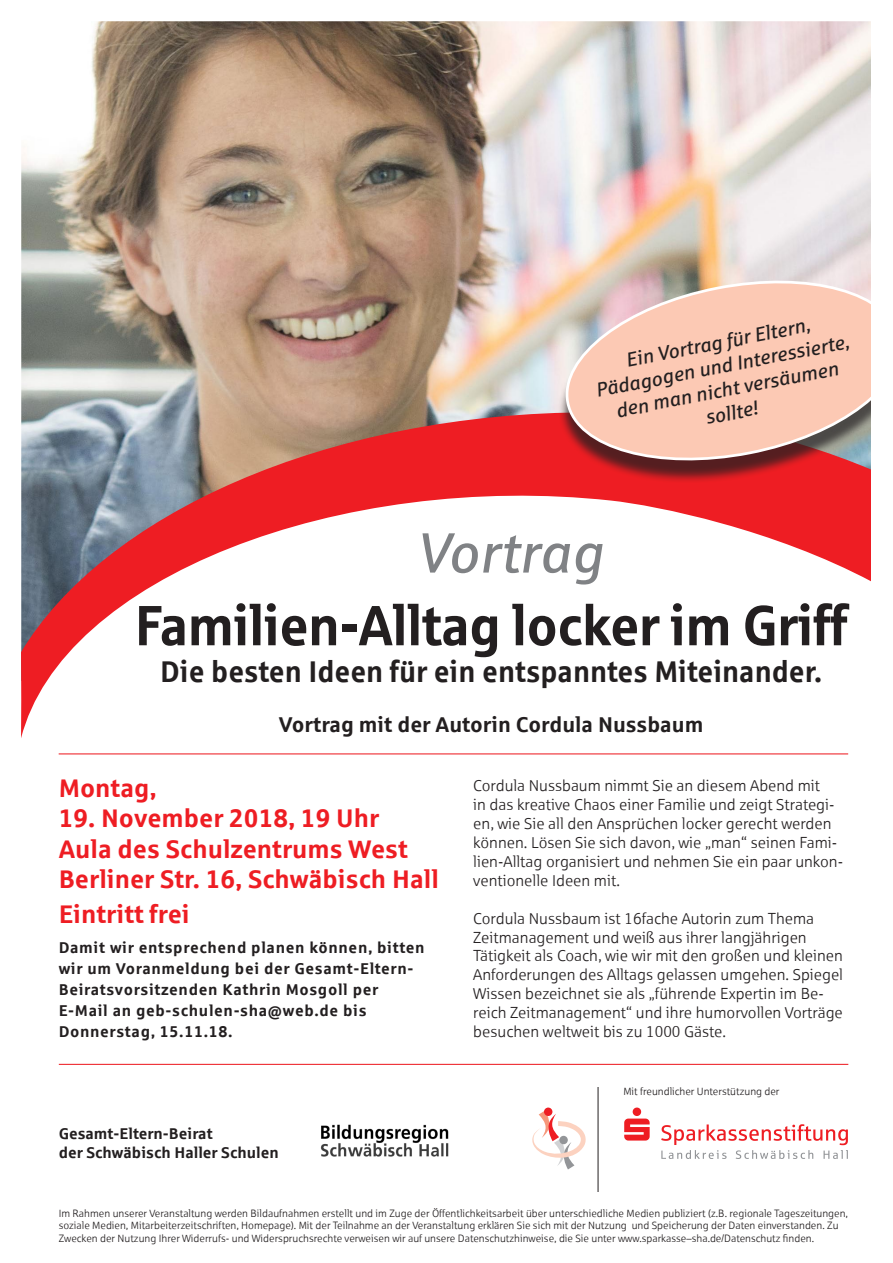
<style>
.page{position:relative;width:893px;height:1263px;background:#fff}
.page>*{position:absolute;margin:0;border:0;box-sizing:border-box;transform-origin:0 0}
.t1{font:700 56.4px "Sparkasse Rg";letter-spacing:-.02em;color:#231f20;scale:.95 1}
.t2{font:italic 56.4px "Sparkasse Rg";color:#808285}
.t3{font:700 30px "Sparkasse Rg";color:#231f20;scale:.95 1}
.t4{font:700 25.5px "Sparkasse Rg";color:#ee1d23}
.t5{font:700 21.45px "Sparkasse Rg";color:#231f20}
.t6{font:italic 19.8px "Sparkasse Rg";color:#231f20}
.t7{font:15.75px/18.9px "Sparkasse Lt";color:#231f20}
.t8{font:700 15.75px/21px "Sparkasse Rg";letter-spacing:.04em;color:#231f20}
.t9{font:700 15.6px/18.8px "Sparkasse Rg";color:#231f20}
.t10{font:10.5px/12.6px "Sparkasse Lt";color:#231f20}
</style>
<div class="page">
<img style="left:21px;top:21px;width:850px;height:391px">
<svg style="left:624px;top:1107px;width:26px;height:33px"></svg>
<svg style="left:661px;top:1124px;width:187px;height:35px"></svg>
<hr style="left:598px;top:1087px;width:1px;height:104px;background:#231f20">
<svg style="left:544px;top:1107px;width:8px;height:9px"></svg>
<svg style="left:532px;top:1110px;width:54px;height:59px"></svg>
<img style="left:321px;top:1124px;width:128px;height:33px">
<svg style="left:21px;top:412px;width:850px;height:326px"></svg>
<div style="left:558px;top:287px;width:335px;height:196px;background:#231f20;opacity:.75"></div>
<svg style="left:559px;top:270px;width:313px;height:201px"></svg>
<hr style="left:59px;top:753px;width:789px;height:1px;background:#ee1d23">
<hr style="left:59px;top:1064px;width:789px;height:1px;background:#ee1d23">
<div style="left:872px;top:16px;width:21px;height:579px;background:#fff"></div>
<p class="t6" style="left:624px;top:348px;width:189px;rotate:-11deg">Ein Vortrag für Eltern,</p>
<p class="t6" style="left:594px;top:378px;width:259px;rotate:-11deg">Pädagogen und Interessierte,</p>
<p class="t6" style="left:613px;top:399px;width:228px;rotate:-11deg">den man nicht versäumen</p>
<p class="t6" style="left:703px;top:406px;width:55px;rotate:-11deg">sollte!</p>
<p class="t2" style="left:416px;top:518px;width:188px">Vortrag</p>
<p class="t1" style="left:134px;top:589px;width:752px">Familien-Alltag locker im Griff</p>
<p class="t3" style="left:160px;top:652px;width:698px">Die besten Ideen für ein entspanntes Miteinander.</p>
<p class="t5" style="left:279px;top:711px;width:426px">Vortrag mit der Autorin Cordula Nussbaum</p>
<p class="t4" style="left:59px;top:771px;width:99px">Montag,</p>
<p class="t4" style="left:59px;top:802px;width:322px">19. November 2018, 19 Uhr</p>
<p class="t4" style="left:59px;top:832px;width:351px">Aula des Schulzentrums West</p>
<p class="t4" style="left:59px;top:863px;width:382px">Berliner Str. 16, Schwäbisch Hall</p>
<p class="t4" style="left:59px;top:898px;width:133px">Eintritt frei</p>
<p class="t8" style="left:59px;top:937px;width:367px">Damit wir entsprechend planen können, bitten wir um Voranmeldung bei der Gesamt-Eltern-</p>
<p class="t8" style="left:59px;top:979px;width:321px">Beiratsvorsitzenden Kathrin Mosgoll per</p>
<p class="t8" style="left:59px;top:1000px;width:309px">E-Mail an geb-schulen-sha@web.de bis</p>
<p class="t8" style="left:59px;top:1021px;width:175px">Donnerstag, 15.11.18.</p>
<p class="t9" style="left:59px;top:1124px;width:222px">Gesamt-Eltern-Beirat<br>der Schwäbisch Haller Schulen</p>
<p class="t7" style="left:473px;top:776px;width:371px">Cordula Nussbaum nimmt Sie an diesem Abend mit<br>in das kreative Chaos einer Familie und zeigt Strategi&shy;en, wie Sie all den Ansprüchen locker gerecht werden können. Lösen Sie sich davon, wie „man“ seinen Fami&shy;lien-Alltag organisiert und nehmen Sie ein paar unkon&shy;ventionelle Ideen mit.</p>
<p class="t7" style="left:473px;top:908px;width:371px">Cordula Nussbaum ist 16fache Autorin zum Thema Zeitmanagement und weiß aus ihrer langjährigen Tätigkeit als Coach, wie wir mit den großen und kleinen Anforderungen des Alltags gelassen umgehen. Spiegel Wissen bezeichnet sie als „führende Expertin im Be&shy;reich Zeitmanagement“ und ihre humorvollen Vorträge besuchen weltweit bis zu 1000 Gäste.</p>
<p class="t10" style="left:623px;top:1085px;width:158px">Mit freundlicher Unterstützung der</p>
<p class="t10" style="left:59px;top:1206px;width:791px">Im Rahmen unserer Veranstaltung werden Bildaufnahmen erstellt und im Zuge der Öffentlichkeitsarbeit über unterschiedliche Medien publiziert (z.B. regionale Tageszeitungen, soziale Medien, Mitarbeiterzeitschriften, Homepage). Mit der Teilnahme an der Veranstaltung erklären Sie sich mit der Nutzung und Speicherung der Daten einverstanden. Zu<br>Zwecken der Nutzung Ihrer Widerrufs- und Widerspruchsrechte verweisen wir auf unsere Datenschutzhinweise, die Sie unter www.sparkasse–sha.de/Datenschutz finden.</p>
</div>
